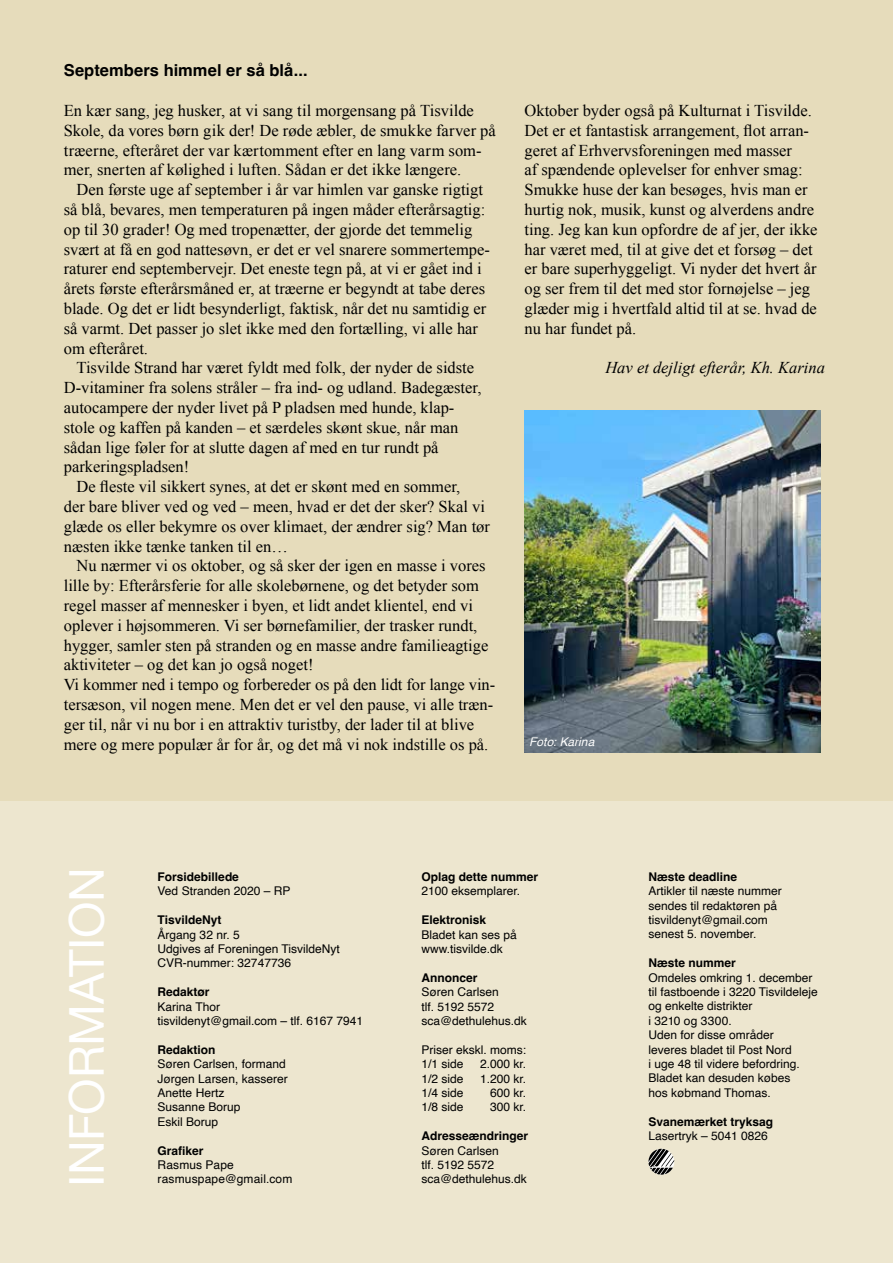
<style>
.page{position:relative;width:893px;height:1263px;background:#fff}
.page>*{position:absolute;margin:0;border:0;box-sizing:border-box;transform-origin:0 0}
.t1{font:48px "Helvetica Neue";letter-spacing:-.01em;color:#fff}
.t2{font:16.5px/19.8px "Times New Roman";color:#000}
.t3{font:italic 16.5px "Times New Roman";color:#000}
.t4{font:700 16.5px "Helvetica";letter-spacing:.005em;color:#000}
.t5{font:12px/14.4px "Helvetica";color:#000}
.t6{font:700 12px "Helvetica";color:#000}
.t7{font:italic 12px "Helvetica";letter-spacing:.005em;color:#fff}
</style>
<div class="page">
<div style="left:0;top:796px;width:893px;height:467px;background:#ede6cf"></div>
<div style="left:0;top:0;width:893px;height:800px;background:#e6dcbb"></div>
<svg style="left:648px;top:1149px;width:26px;height:26px"></svg>
<img style="left:524px;top:410px;width:297px;height:342px">
<p class="t4" style="left:64px;top:60px;width:245px">Septembers himmel er så blå...</p>
<p class="t2" style="left:64px;top:100px;width:434px">En kær sang, jeg husker, at vi sang til morgensang på Tisvilde Skole, da vores børn gik der! De røde æbler, de smukke farver på træerne, efteråret der var kærtomment efter en lang varm som&shy;mer, snerten af kølighed i luften. Sådan er det ikke længere.</p>
<p class="t2" style="left:64px;top:179px;width:428px;text-indent:13px">Den første uge af september i år var himlen var ganske rigtigt så blå, bevares, men temperaturen på ingen måder efterårsagtig: op til 30 grader! Og med tropenætter, der gjorde det temmelig svært at få en god nattesøvn, er det er vel snarere sommertempe&shy;raturer end septembervejr. Det eneste tegn på, at vi er gået ind i årets første efterårsmåned er, at træerne er begyndt at tabe deres blade. Og det er lidt besynderligt, faktisk, når det nu samtidig er så varmt. Det passer jo slet ikke med den fortælling, vi alle har om efteråret.</p>
<p class="t2" style="left:64px;top:358px;width:419px;text-indent:13px">Tisvilde Strand har været fyldt med folk, der nyder de sidste D-vitaminer fra solens stråler – fra ind- og udland. Badegæster, autocampere der nyder livet på P pladsen med hunde, klap&shy;stole og kaffen på kanden – et særdeles skønt skue, når man sådan lige føler for at slutte dagen af med en tur rundt på parkeringspladsen!</p>
<p class="t2" style="left:64px;top:476px;width:428px;text-indent:13px">De fleste vil sikkert synes, at det er skønt med en sommer,<br>der bare bliver ved og ved – meen, hvad er det der sker? Skal vi glæde os eller bekymre os over klimaet, der ændrer sig? Man tør næsten ikke tænke tanken til en…</p>
<p class="t2" style="left:64px;top:556px;width:433px;text-indent:13px">Nu nærmer vi os oktober, og så sker der igen en masse i vores lille by: Efterårsferie for alle skolebørnene, og det betyder som regel masser af mennesker i byen, et lidt andet klientel, end vi oplever i højsommeren. Vi ser børnefamilier, der trasker rundt, hygger, samler sten på stranden og en masse andre familieagtige aktiviteter – og det kan jo også noget!<br>Vi kommer ned i tempo og forbereder os på den lidt for lange vin&shy;tersæson, vil nogen mene. Men det er vel den pause, vi alle træn&shy;ger til, når vi nu bor i en attraktiv turistby, der lader til at blive mere og mere populær år for år, og det må vi nok indstille os på.</p>
<p class="t2" style="left:524px;top:100px;width:295px">Oktober byder også på Kulturnat i Tisvilde.<br>Det er et fantastisk arrangement, flot arran&shy;geret af Erhvervsforeningen med masser<br>af spændende oplevelser for enhver smag:<br>Smukke huse der kan besøges, hvis man er hurtig nok, musik, kunst og alverdens andre ting. Jeg kan kun opfordre de af jer, der ikke har været med, til at give det et forsøg – det er bare superhyggeligt. Vi nyder det hvert år og ser frem til det med stor fornøjelse – jeg glæder mig i hvertfald altid til at se. hvad de nu har fundet på.</p>
<p class="t3" style="left:605px;top:356px;width:221px">Hav et dejligt efterår, Kh. Karina</p>
<p class="t7" style="left:529px;top:732px;width:67px">Foto: Karina</p>
<h1 class="t1" style="left:52px;top:1187px;width:321px;rotate:-90deg">INFORMATION</h1>
<p class="t6" style="left:421px;top:869px;width:118px">Oplag dette nummer</p>
<p class="t6" style="left:158px;top:869px;width:83px">Forsidebillede</p>
<p class="t5" style="left:158px;top:884px;width:134px">Ved Stranden 2020 – RP</p>
<p class="t6" style="left:158px;top:912px;width:65px">TisvildeNyt</p>
<p class="t5" style="left:158px;top:927px;width:184px">Årgang 32 nr. 5<br>Udgives af Foreningen TisvildeNyt<br>CVR-nummer: 32747736</p>
<p class="t6" style="left:158px;top:984px;width:54px">Redaktør</p>
<p class="t5" style="left:158px;top:999px;width:207px">Karina Thor<br>tisvildenyt@gmail.com – tlf. 6167 7941</p>
<p class="t6" style="left:158px;top:1042px;width:60px">Redaktion</p>
<p class="t5" style="left:158px;top:1057px;width:132px">Søren Carlsen, formand<br>Jørgen Larsen, kasserer<br>Anette Hertz<br>Susanne Borup<br>Eskil Borup</p>
<p class="t6" style="left:158px;top:1143px;width:48px">Grafiker</p>
<p class="t5" style="left:158px;top:1158px;width:136px">Rasmus Pape rasmuspape@gmail.com</p>
<p class="t5" style="left:421px;top:884px;width:100px">2100 eksemplarer.</p>
<p class="t6" style="left:421px;top:913px;width:66px">Elektronisk</p>
<p class="t5" style="left:421px;top:927px;width:97px">Bladet kan ses på www.tisvilde.dk</p>
<p class="t6" style="left:421px;top:970px;width:58px">Annoncer</p>
<p class="t5" style="left:421px;top:985px;width:107px">Søren Carlsen<br>tlf. 5192 5572 sca@dethulehus.dk</p>
<p class="t5" style="left:421px;top:1043px;width:106px">Priser ekskl. moms:<br>1/1 side</p>
<p class="t5" style="left:480px;top:1057px;width:48px">2.000 kr.</p>
<p class="t5" style="left:421px;top:1071px;width:44px">1/2 side</p>
<p class="t5" style="left:480px;top:1071px;width:48px">1.200 kr.</p>
<p class="t5" style="left:421px;top:1086px;width:44px">1/4 side</p>
<p class="t5" style="left:490px;top:1086px;width:38px">600 kr.</p>
<p class="t5" style="left:421px;top:1100px;width:44px">1/8 side</p>
<p class="t5" style="left:490px;top:1100px;width:38px">300 kr.</p>
<p class="t6" style="left:421px;top:1129px;width:108px">Adresseændringer</p>
<p class="t5" style="left:421px;top:1143px;width:107px">Søren Carlsen<br>tlf. 5192 5572 sca@dethulehus.dk</p>
<p class="t6" style="left:648px;top:869px;width:90px">Næste deadline</p>
<p class="t5" style="left:648px;top:884px;width:135px">Artikler til næste nummer sendes til redaktøren på tisvildenyt@gmail.com senest 5. november.</p>
<p class="t6" style="left:648px;top:956px;width:89px">Næste nummer</p>
<p class="t5" style="left:648px;top:970px;width:171px">Omdeles omkring 1. december til fastboende i 3220 Tisvildeleje og enkelte distrikter<br>i 3210 og 3300.<br>Uden for disse områder<br>leveres bladet til Post Nord<br>i uge 48 til videre befordring.<br>Bladet kan desuden købes<br>hos købmand Thomas.</p>
<p class="t6" style="left:648px;top:1114px;width:126px">Svanemærket tryksag</p>
<p class="t5" style="left:648px;top:1129px;width:121px">Lasertryk – 5041 0826</p>
</div>
